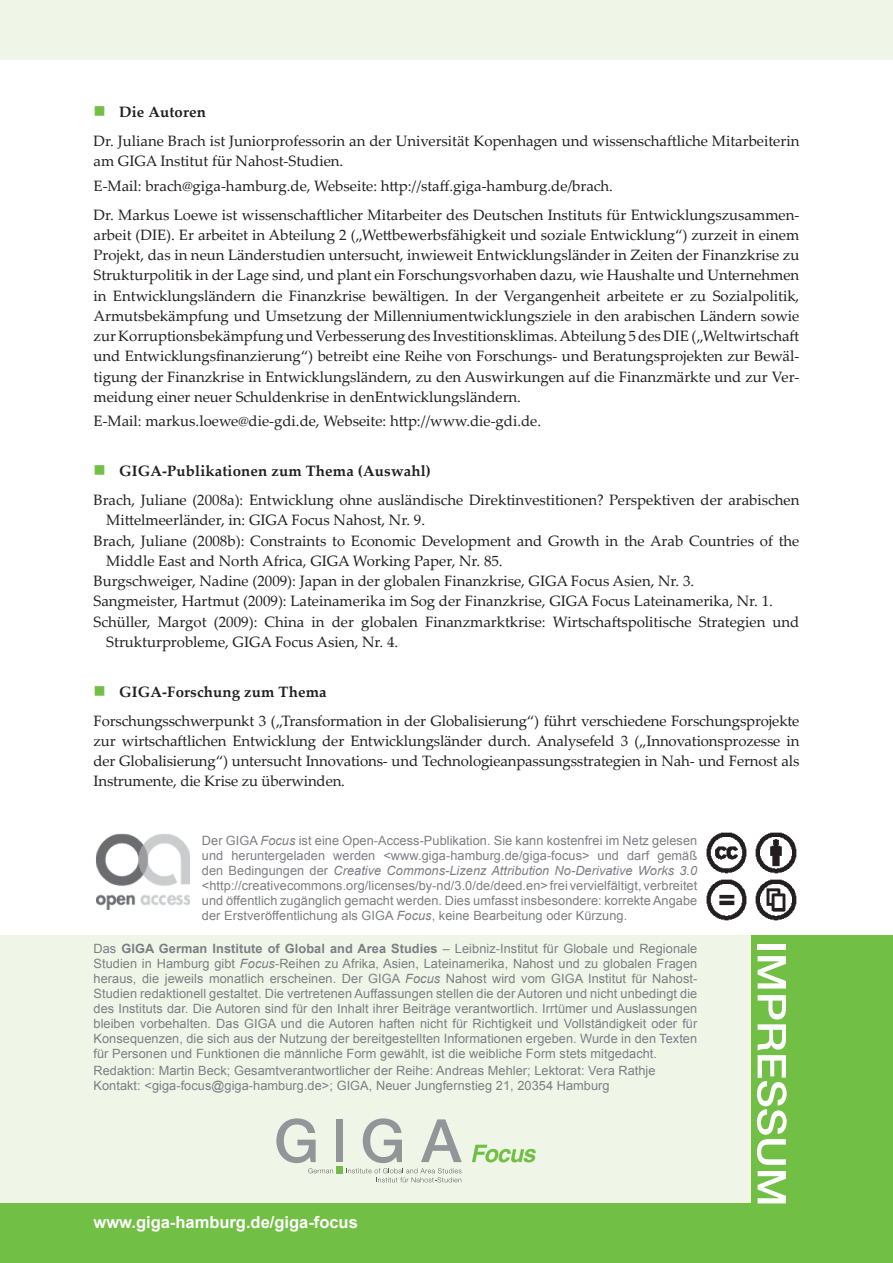
<style>
.page{position:relative;width:893px;height:1263px;background:#fff}
.page>*{position:absolute;margin:0;border:0;box-sizing:border-box;transform-origin:0 0}
.foc__text_fusszeile{font:700 16.5px "Arial";color:#fff}
.t1{font:16.5px "Wingdings";color:#71bf44}
.foc__letzte_seite_e{font:15px/20.2px "Palatino Linotype";color:#231f20;text-align:justify}
.foc__letzte_seite_li{font:15px/20.2px "Palatino Linotype";color:#231f20}
.foc__1__seite_fliess{font:15px/20.2px "Palatino Linotype";letter-spacing:-.01em;color:#231f20;text-align:justify}
.foc__letzte_seite_fl{font:15px/20.2px "Palatino Linotype";color:#231f20}
.foc__letzte_seite_au{font:700 15px "Palatino Linotype";letter-spacing:.01em;color:#231f20}
.foc__letzte_seite_im{font:12.75px/15px "Arial";letter-spacing:.005em;color:#7d7e84;text-align:justify}
.s1{font-style:italic}
.s2{font-weight:700}
</style>
<div class="page">
<div style="left:0;top:935px;width:893px;height:328px;background:#eff6e8"></div>
<div style="left:752px;top:935px;width:141px;height:328px;background:#71bf44"></div>
<div style="left:758px;top:944px;width:28px;height:5px;background:#fff"></div>
<svg style="left:758px;top:956px;width:28px;height:32px"></svg>
<svg style="left:757px;top:995px;width:30px;height:170px"></svg>
<svg style="left:758px;top:1171px;width:28px;height:32px"></svg>
<div style="left:0;top:1203px;width:753px;height:60px;background:#71bf44"></div>
<div style="left:0;top:0;width:893px;height:60px;background:#eff6e8"></div>
<div style="left:336px;top:1119px;width:7px;height:43px;background:#939598"></div>
<svg style="left:276px;top:1118px;width:57px;height:55px"></svg>
<svg style="left:346px;top:1118px;width:116px;height:64px"></svg>
<div style="left:336px;top:1166px;width:7px;height:7px;background:#71bf44"></div>
<svg style="left:472px;top:1145px;width:64px;height:17px"></svg>
<img style="left:96px;top:833px;width:94px;height:77px">
<img style="left:755px;top:879px;width:42px;height:42px">
<img style="left:755px;top:832px;width:42px;height:42px">
<img style="left:706px;top:832px;width:41px;height:42px">
<img style="left:706px;top:879px;width:41px;height:42px">
<p class="foc__letzte_seite_au" style="left:119px;top:102px;width:88px">Die Autoren</p>
<p class="foc__letzte_seite_fl" style="left:94px;top:130px;width:707px">Dr. Juliane Brach ist Juniorprofessorin an der Universität Kopenhagen und wissenschaftliche Mitarbeiterin am GIGA Institut für Nahost-Studien.</p>
<p class="foc__letzte_seite_e" style="left:94px;top:175px;width:521px">E-Mail: brach@giga-hamburg.de, Webseite: http://staff.giga-hamburg.de/brach.</p>
<p class="foc__letzte_seite_e" style="left:94px;top:204px;width:707px">Dr. Markus Loewe ist wissenschaftlicher Mitarbeiter des Deutschen Instituts für Entwicklungszusammen&shy;arbeit (DIE). Er arbeitet in Abteilung 2 („Wettbewerbsfähigkeit und soziale Entwicklung“) zurzeit in einem Projekt, das in neun Länderstudien untersucht, inwieweit Entwicklungsländer in Zeiten der Finanzkrise zu Strukturpolitik in der Lage sind, und plant ein Forschungsvorhaben dazu, wie Haushalte und Unternehmen in Entwicklungsländern die Finanzkrise bewältigen. In der Vergangenheit arbeitete er zu Sozialpolitik, Armutsbekämpfung und Umsetzung der Millenniumentwicklungsziele in den arabischen Ländern sowie zur Korruptionsbekämpfung und Verbesserung des Investitionsklimas. Abteilung 5 des DIE („Weltwirtschaft und Entwicklungsfinanzierung“) betreibt eine Reihe von Forschungs- und Beratungsprojekten zur Bewäl&shy;tigung der Finanzkrise in Entwicklungsländern, zu den Auswirkungen auf die Finanzmärkte und zur Ver&shy;meidung einer neuer Schuldenkrise in denEntwicklungsländern.</p>
<p class="foc__letzte_seite_e" style="left:94px;top:410px;width:449px">E-Mail: markus.loewe@die-gdi.de, Webseite: http://www.die-gdi.de.</p>
<p class="foc__letzte_seite_au" style="left:119px;top:461px;width:313px">GIGA-Publikationen zum Thema (Auswahl)</p>
<p class="foc__letzte_seite_li" style="left:106px;top:489px;width:695px;text-indent:-13px">Brach, Juliane (2008a): Entwicklung ohne ausländische Direktinvestitionen? Perspektiven der arabischen<br>Mittelmeerländer, in: GIGA Focus Nahost, Nr. 9.</p>
<p class="foc__letzte_seite_li" style="left:106px;top:530px;width:695px;text-indent:-13px">Brach, Juliane (2008b): Constraints to Economic Development and Growth in the Arab Countries of the<br>Middle East and North Africa, GIGA Working Paper, Nr. 85.</p>
<p class="foc__letzte_seite_li" style="left:94px;top:570px;width:602px">Burgschweiger, Nadine (2009): Japan in der globalen Finanzkrise, GIGA Focus Asien, Nr. 3.</p>
<p class="foc__letzte_seite_li" style="left:94px;top:590px;width:681px">Sangmeister, Hartmut (2009): Lateinamerika im Sog der Finanzkrise, GIGA Focus Lateinamerika, Nr. 1.</p>
<p class="foc__letzte_seite_li" style="left:106px;top:611px;width:695px;text-indent:-13px">Schüller, Margot (2009): China in der globalen Finanzmarktkrise: Wirtschaftspolitische Strategien und<br>Strukturprobleme, GIGA Focus Asien, Nr. 4.</p>
<p class="foc__letzte_seite_au" style="left:119px;top:681px;width:209px">GIGA-Forschung zum Thema</p>
<p class="foc__1__seite_fliess" style="left:94px;top:710px;width:707px">Forschungsschwerpunkt 3 („Transformation in der Globalisierung“) führt verschiedene Forschungsprojekte zur wirtschaftlichen Entwicklung der Entwicklungsländer durch. Analysefeld 3 („Innovationsprozesse in der Globalisierung“) untersucht Innovations- und Technologieanpassungsstrategien in Nah- und Fernost als Instrumente, die Krise zu überwinden.</p>
<p class="t1" style="left:94px;top:102px;width:14px">■</p>
<p class="t1" style="left:94px;top:461px;width:14px">■</p>
<p class="t1" style="left:94px;top:682px;width:14px">■</p>
<p class="foc__letzte_seite_im" style="left:202px;top:833px;width:497px">Der GIGA <span class="s1">Focus</span> ist eine Open-Access-Publikation. Sie kann kostenfrei im Netz gelesen und heruntergeladen werden &lt;www.giga-hamburg.de/giga-focus&gt; und darf gemäß den Bedingungen der <span class="s1">Creative Commons-Lizenz Attribution No-Derivative Works 3.0 </span>&lt;http://creativecommons.org/licenses/by-nd/3.0/de/deed.en&gt; frei vervielfältigt, verbreitet und öffentlich zugänglich gemacht werden. Dies umfasst insbesondere: korrekte Angabe der Erstveröffentlichung als GIGA <span class="s1">Focus</span>, keine Bearbeitung oder Kürzung.</p>
<p class="foc__letzte_seite_im" style="left:94px;top:941px;width:605px">Das <span class="s2">GIGA German Institute of Global and Area Studies</span> – Leibniz-Institut für Globale und Regionale Studien in Hamburg gibt <span class="s1">Focus</span>-Reihen zu Afrika, Asien, Lateinamerika, Nahost und zu globalen Fragen heraus, die jeweils monatlich erscheinen. Der GIGA <span class="s1">Focus</span> Nahost wird vom GIGA Institut für Nahost-Studien redaktionell gestaltet. Die vertretenen Auffassungen stellen die der Autoren und nicht unbedingt die des Instituts dar. Die Autoren sind für den Inhalt ihrer Beiträge verantwortlich. Irrtümer und Auslassungen bleiben vorbehalten. Das GIGA und die Autoren haften nicht für Richtigkeit und Vollständigkeit oder für Konsequenzen, die sich aus der Nutzung der bereitgestellten Informationen ergeben. Wurde in den Texten für Personen und Funktionen die männliche Form gewählt, ist die weibliche Form stets mitgedacht.</p>
<p class="foc__letzte_seite_im" style="left:94px;top:1064px;width:564px">Redaktion: Martin Beck; Gesamtverantwortlicher der Reihe: Andreas Mehler; Lektorat: Vera Rathje<br>Kontakt: &lt;giga-focus@giga-hamburg.de&gt;; GIGA, Neuer Jungfernstieg 21, 20354 Hamburg</p>
<p class="foc__text_fusszeile" style="left:94px;top:1211px;width:266px">www.giga-hamburg.de/giga-focus</p>
</div>
